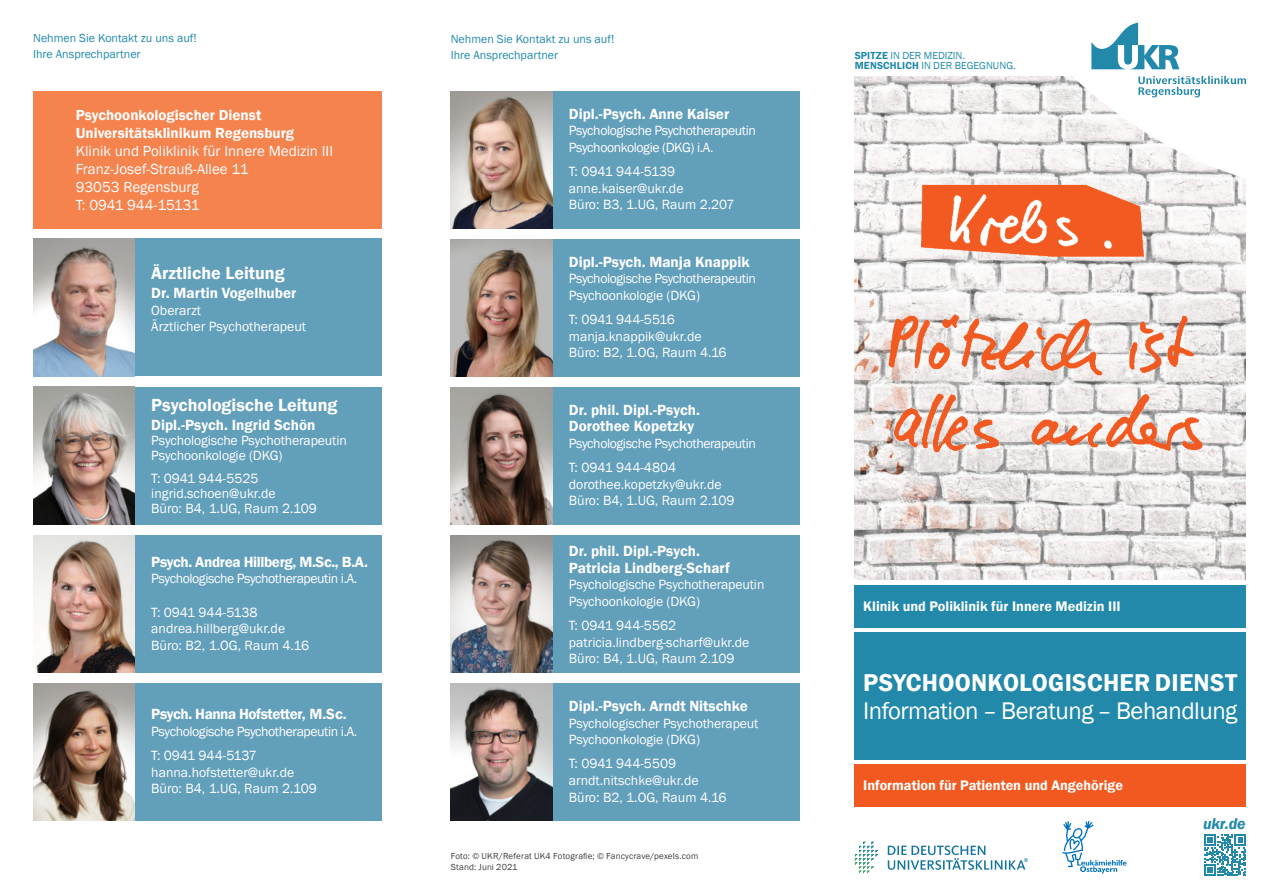
<style>
.page{position:relative;width:1263px;height:893px;background:#fff}
.page>*{position:absolute;margin:0;border:0;box-sizing:border-box;transform-origin:0 0}
.t1{font:600 25.05px "Franklin Gothic";letter-spacing:.01em;color:#fff}
.t2{font:24.75px "Franklin Gothic";letter-spacing:-.02em;color:#fff}
.t3{font:600 18px "Franklin Gothic";color:#fff}
.t4{font:italic 600 16.05px "Franklin Gothic";color:#2289aa}
.t5{font:600 15.15px/16.5px "Franklin Gothic";color:#fff}
.t6{font:600 15.15px "Franklin Gothic";letter-spacing:-.025em;color:#fff}
.t7{font:600 15.15px "Franklin Gothic";letter-spacing:-.03em;color:#fff}
.t8{font:15px/18px "Franklin Gothic";color:#fff}
.t9{font:600 15px/18px "Franklin Gothic";color:#fff}
.t10{font:600 14.25px "Franklin Gothic";color:#fff}
.t11{font:13.8px/16.5px "Franklin Gothic";letter-spacing:-.01em;color:#fff}
.t12{font:13.8px/16.5px "Franklin Gothic";letter-spacing:-.03em;color:#fff}
.t13{font:12px/16px "Franklin Gothic";color:#2289aa}
.t14{font:10.5px/10.5px "Franklin Gothic";color:#2289aa}
.t15{font:9px/10.8px "Franklin Gothic";letter-spacing:.015em;color:#3e3e3f}
.s1{font-weight:600}
</style>
<div class="page">
<img style="left:855px;top:77px;width:391px;height:503px">
<svg style="left:1204px;top:834px;width:42px;height:42px"></svg>
<svg style="left:999px;top:22px;width:248px;height:161px"></svg>
<svg style="left:1138px;top:76px;width:108px;height:21px"></svg>
<svg style="left:1091px;top:23px;width:88px;height:46px"></svg>
<svg style="left:1062px;top:821px;width:64px;height:53px"></svg>
<svg style="left:855px;top:841px;width:24px;height:33px"></svg>
<svg style="left:888px;top:845px;width:140px;height:25px"></svg>
<div style="left:855px;top:632px;width:391px;height:128px;background:#2289aa"></div>
<div style="left:855px;top:585px;width:391px;height:43px;background:#2289aa"></div>
<div style="left:33px;top:91px;width:349px;height:138px;background:#f5834e"></div>
<div style="left:855px;top:764px;width:391px;height:43px;background:#f15921"></div>
<img style="left:922px;top:184px;width:221px;height:73px">
<img style="left:866px;top:296px;width:355px;height:160px">
<div style="left:552px;top:239px;width:247px;height:138px;background:#629fbb"></div>
<img style="left:451px;top:239px;width:101px;height:138px">
<div style="left:552px;top:387px;width:247px;height:138px;background:#629fbb"></div>
<img style="left:451px;top:387px;width:101px;height:138px">
<div style="left:552px;top:535px;width:247px;height:138px;background:#629fbb"></div>
<img style="left:451px;top:535px;width:101px;height:138px">
<div style="left:552px;top:683px;width:247px;height:138px;background:#629fbb"></div>
<img style="left:451px;top:683px;width:101px;height:138px">
<div style="left:552px;top:91px;width:247px;height:138px;background:#629fbb"></div>
<img style="left:451px;top:91px;width:101px;height:138px">
<div style="left:135px;top:683px;width:247px;height:138px;background:#629fbb"></div>
<img style="left:33px;top:683px;width:102px;height:138px">
<div style="left:135px;top:535px;width:247px;height:138px;background:#629fbb"></div>
<img style="left:33px;top:535px;width:102px;height:138px">
<div style="left:135px;top:387px;width:247px;height:137px;background:#629fbb"></div>
<img style="left:33px;top:387px;width:102px;height:137px">
<div style="left:135px;top:239px;width:247px;height:137px;background:#629fbb"></div>
<img style="left:33px;top:239px;width:102px;height:137px">
<p class="t13" style="left:33px;top:31px;width:165px">Nehmen Sie Kontakt zu uns auf!<br>Ihre Ansprechpartner</p>
<p class="t9" style="left:76px;top:107px;width:220px">Psychoonkologischer Dienst<br>Universitätsklinikum Regensburg</p>
<p class="t8" style="left:76px;top:143px;width:259px">Klinik und Poliklinik für Innere Medizin III<br>Franz-Josef-Strauß-Allee 11<br>93053 Regensburg<br>T: 0941 944-15131</p>
<h3 class="t3" style="left:151px;top:266px;width:135px">Ärztliche Leitung</h3>
<p class="t5" style="left:151px;top:286px;width:147px">Dr. Martin Vogelhuber</p>
<p class="t11" style="left:151px;top:302px;width:156px">Oberarzt<br>Ärztlicher Psychotherapeut</p>
<h3 class="t3" style="left:151px;top:399px;width:188px">Psychologische Leitung</h3>
<p class="t5" style="left:151px;top:418px;width:166px">Dipl.-Psych. Ingrid Schön</p>
<p class="t11" style="left:151px;top:434px;width:197px;line-height:15px">Psychologische Psychotherapeutin<br>Psychoonkologie (DKG)</p>
<p class="t11" style="left:151px;top:472px;width:167px;line-height:15px">T: 0941 944-5525 ingrid.schoen@ukr.de<br>Büro: B4, 1.UG, Raum 2.109</p>
<p class="t6" style="left:151px;top:556px;width:218px">Psych. Andrea Hillberg, M.Sc., B.A.</p>
<p class="t12" style="left:151px;top:571px;width:208px">Psychologische Psychotherapeutin i.A.</p>
<p class="t11" style="left:151px;top:605px;width:159px">T: 0941 944-5138 andrea.hillberg@ukr.de<br>Büro: B2, 1.OG, Raum 4.16</p>
<p class="t7" style="left:151px;top:709px;width:197px">Psych. Hanna Hofstetter, M.Sc.</p>
<p class="t12" style="left:151px;top:719px;width:208px;line-height:24.3px">Psychologische Psychotherapeutin i.A.<br>T: 0941 944-5137</p>
<p class="t11" style="left:151px;top:765px;width:167px">hanna.hofstetter@ukr.de<br>Büro: B4, 1.UG, Raum 2.109</p>
<p class="t13" style="left:451px;top:32px;width:165px">Nehmen Sie Kontakt zu uns auf!<br>Ihre Ansprechpartner</p>
<p class="t5" style="left:569px;top:107px;width:162px">Dipl.-Psych. Anne Kaiser</p>
<p class="t12" style="left:569px;top:123px;width:189px">Psychologische Psychotherapeutin<br>Psychoonkologie (DKG) i.A.</p>
<p class="t11" style="left:569px;top:165px;width:167px">T: 0941 944-5139 anne.kaiser@ukr.de<br>Büro: B3, 1.UG, Raum 2.207</p>
<p class="t5" style="left:569px;top:255px;width:182px">Dipl.-Psych. Manja Knappik</p>
<p class="t12" style="left:569px;top:271px;width:189px">Psychologische Psychotherapeutin<br>Psychoonkologie (DKG)</p>
<p class="t11" style="left:569px;top:313px;width:159px">T: 0941 944-5516 manja.knappik@ukr.de<br>Büro: B2, 1.OG, Raum 4.16</p>
<p class="t5" style="left:569px;top:403px;width:133px">Dr. phil. Dipl.-Psych.<br>Dorothee Kopetzky</p>
<p class="t12" style="left:569px;top:431px;width:189px;line-height:24.3px">Psychologische Psychotherapeutin<br>T: 0941 944-4804</p>
<p class="t11" style="left:569px;top:476px;width:167px">dorothee.kopetzky@ukr.de<br>Büro: B4, 1.UG, Raum 2.109</p>
<p class="t5" style="left:569px;top:544px;width:163px">Dr. phil. Dipl.-Psych.<br>Patricia Lindberg-Scharf</p>
<p class="t11" style="left:569px;top:577px;width:197px">Psychologische Psychotherapeutin<br>Psychoonkologie (DKG)</p>
<p class="t11" style="left:569px;top:618px;width:182px">T: 0941 944-5562 patricia.lindberg-scharf@ukr.de<br>Büro: B4, 1.UG, Raum 2.109</p>
<p class="t5" style="left:569px;top:699px;width:181px">Dipl.-Psych. Arndt Nitschke</p>
<p class="t11" style="left:569px;top:715px;width:191px">Psychologischer Psychotherapeut<br>Psychoonkologie (DKG)</p>
<p class="t11" style="left:569px;top:757px;width:159px">T: 0941 944-5509 arndt.nitschke@ukr.de<br>Büro: B2, 1.OG, Raum 4.16</p>
<p class="t15" style="left:451px;top:851px;width:249px">Foto: © UKR/Referat UK4 Fotogra昀椀e; © Fancycrave/pexels.com<br>Stand: Juni 2021</p>
<p class="t14" style="left:855px;top:51px;width:163px"><span class="s1">SPITZE</span> IN DER MEDIZIN.<br><span class="s1">MENSCHLICH</span> IN DER BEGEGNUNG.</p>
<p class="t10" style="left:863px;top:601px;width:259px">Klinik und Poliklinik für Innere Medizin III</p>
<h1 class="t1" style="left:863px;top:673px;width:376px">PSYCHOONKOLOGISCHER DIENST</h1>
<h2 class="t2" style="left:863px;top:695px;width:376px">Information – Beratung – Behandlung</h2>
<p class="t10" style="left:863px;top:780px;width:261px">Information für Patienten und Angehörige</p>
<p class="t4" style="left:1203px;top:814px;width:44px">ukr.de</p>
</div>
